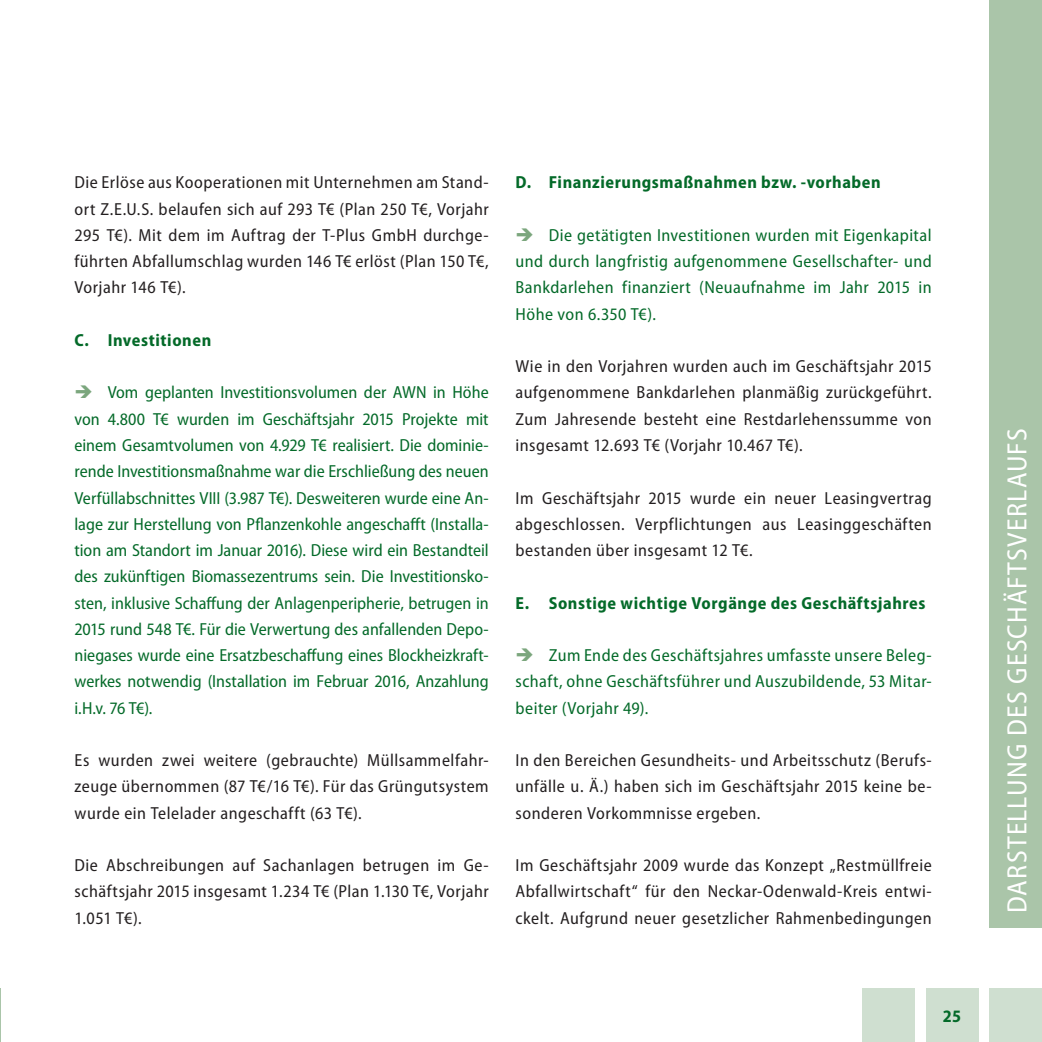
<style>
.page{position:relative;width:1042px;height:1042px;background:#fff}
.page>*{position:absolute;margin:0;border:0;box-sizing:border-box;transform-origin:0 0}
.t1{font:semi-condensed 28px "Myriad Pro";letter-spacing:.04em;color:#fff}
.t2{font:semi-condensed 17.5px/26.2px "Myriad Pro";letter-spacing:.03em;color:#231f20;text-align:justify}
.t3{font:semi-condensed 17.5px/26.2px "Myriad Pro";letter-spacing:.025em;color:#046a29;text-align:justify}
.t4{font:700 semi-condensed 17.5px "Myriad Pro";letter-spacing:.035em;color:#046a29}
.s1{color:#7ba67d}
</style>
<div class="page">
<div style="left:990px;top:0;width:52px;height:928px;background:#aac5a9"></div>
<div style="left:926px;top:988px;width:52px;height:54px;background:#cfdfd0"></div>
<div style="left:863px;top:988px;width:52px;height:54px;background:#cfdfd0"></div>
<div style="left:989px;top:988px;width:53px;height:54px;background:#cfdfd0"></div>
<hr style="left:0;top:988px;width:1px;height:54px;background:#aac5a9">
<p class="t2" style="left:74px;top:170px;width:416px">Die Erlöse aus Kooperationen mit Unternehmen am Stand&shy;ort Z.E.U.S. belaufen sich auf 293 T€ (Plan 250 T€, Vorjahr 295 T€). Mit dem im Auftrag der T-Plus GmbH durchge&shy;führten Abfallumschlag wurden 146 T€ erlöst (Plan 150 T€, Vorjahr 146 T€).</p>
<p class="t4" style="left:74px;top:330px;width:138px">C. Investitionen</p>
<p class="t3" style="left:74px;top:380px;width:416px"><span class="s1">➔</span> Vom geplanten Investitionsvolumen der AWN in Höhe von 4.800 T€ wurden im Geschäftsjahr 2015 Projekte mit einem Gesamtvolumen von 4.929 T€ realisiert. Die dominie&shy;rende Investitionsmaßnahme war die Erschließung des neuen Verfüllabschnittes VIII (3.987 T€). Desweiteren wurde eine An&shy;lage zur Herstellung von Pflanzenkohle angeschafft (Installa&shy;tion am Standort im Januar 2016). Diese wird ein Bestandteil des zukünftigen Biomassezentrums sein. Die Investitionsko&shy;sten, inklusive Schaffung der Anlagenperipherie, betrugen in 2015 rund 548 T€. Für die Verwertung des anfallenden Depo&shy;niegases wurde eine Ersatzbeschaffung eines Blockheizkraft&shy;werkes notwendig (Installation im Februar 2016, Anzahlung i.H.v. 76 T€).</p>
<p class="t2" style="left:74px;top:747px;width:416px">Es wurden zwei weitere (gebrauchte) Müllsammelfahr&shy;zeuge übernommen (87 T€/16 T€). Für das Grüngutsystem wurde ein Telelader angeschafft (63 T€).</p>
<p class="t2" style="left:74px;top:852px;width:416px">Die Abschreibungen auf Sachanlagen betrugen im Ge&shy;schäftsjahr 2015 insgesamt 1.234 T€ (Plan 1.130 T€, Vorjahr 1.051 T€).</p>
<p class="t4" style="left:515px;top:173px;width:367px">D. Finanzierungsmaßnahmen bzw. -vorhaben</p>
<p class="t3" style="left:515px;top:222px;width:418px"><span class="s1">➔</span> Die getätigten Investitionen wurden mit Eigenkapital und durch langfristig aufge nommene Gesellschafter- und Bankdarlehen finanziert (Neuaufnahme im Jahr 2015 in Höhe von 6.350 T€).</p>
<p class="t2" style="left:515px;top:354px;width:418px">Wie in den Vorjahren wurden auch im Geschäftsjahr 2015 aufgenommene Bankdarlehen planmäßig zurückgeführt.<br>Zum Jahresende besteht eine Restdarlehenssumme von insgesamt 12.693 T€ (Vorjahr 10.467 T€).</p>
<p class="t2" style="left:515px;top:485px;width:418px">Im Geschäftsjahr 2015 wurde ein neuer Leasingvertrag abgeschlossen. Verpflichtungen aus Leasinggeschäften bestanden über insgesamt 12 T€.</p>
<p class="t4" style="left:515px;top:593px;width:411px">E. Sonstige wichtige Vorgänge des Geschäftsjahres</p>
<p class="t3" style="left:515px;top:642px;width:418px"><span class="s1">➔</span> Zum Ende des Geschäftsjahres umfasste unsere Beleg&shy;schaft, ohne Geschäftsführer und Auszubildende, 53 Mitar&shy;beiter (Vorjahr 49).</p>
<p class="t2" style="left:515px;top:747px;width:418px">In den Bereichen Gesundheits- und Arbeitsschutz (Berufs&shy;unfälle u. Ä.) haben sich im Geschäftsjahr 2015 keine be&shy;sonderen Vorkommnisse ergeben.</p>
<p class="t2" style="left:515px;top:852px;width:418px">Im Geschäftsjahr 2009 wurde das Konzept „Restmüllfreie Abfallwirtschaft“ für den Neckar-Odenwald-Kreis entwi&shy;ckelt. Aufgrund neuer gesetzlicher Rahmenbedingungen</p>
<p class="t4" style="left:942px;top:1006px;width:20px">25</p>
<h1 class="t1" style="left:1002px;top:912px;width:485px;rotate:-90deg">DARSTELLUNG DES GESCHÄFTSVERLAUFS</h1>
</div>
